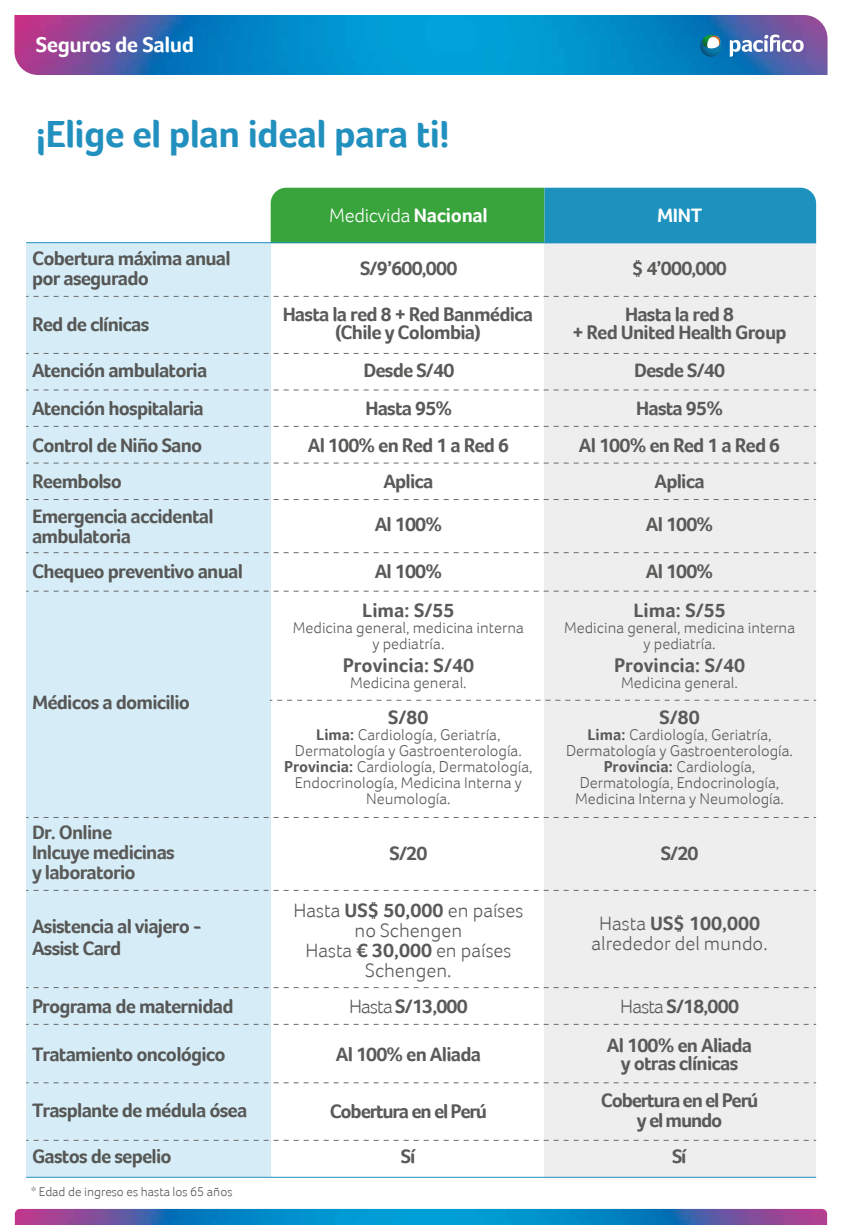
<style>
.page{position:relative;width:842px;height:1225px;background:#fff}
.page>*{position:absolute;margin:0;border:0;box-sizing:border-box;transform-origin:0 0}
.t1{font:700 38.7px "Foco";letter-spacing:-.02em;color:#2290be}
.t2{font:700 22.1px "Foco";letter-spacing:-.02em;color:#fff}
.t3{font:700 20px/18px "Foco";letter-spacing:-.04em;color:#5a5a59;text-align:center}
.t4{font:700 20px/20px "Foco";letter-spacing:-.04em;color:#575756}
.t5{font:300 20px/20px "Foco";color:#5a5a59;text-align:center}
.t6{font:700 20px/20px "Foco";letter-spacing:-.06em;color:#5a5a59;text-align:center}
.t7{font:700 20px "Foco";color:#5a5a59}
.t8{font:300 20px "Foco";letter-spacing:-.015em;color:#fff}
.t9{font:700 20px "Foco";color:#fff}
.t10{font:300 16px/16px "Foco";color:#5a5a59;text-align:center}
.t11{font:300 13px "Foco";color:#575756}
.s1{font-weight:700}
.s2{font-weight:300}
</style>
<div class="page">
<img style="left:14px;top:15px;width:813px;height:60px">
<img style="left:15px;top:1209px;width:812px;height:16px">
<svg style="left:730px;top:35px;width:74px;height:22px"></svg>
<img style="left:702px;top:35px;width:15px;height:1px">
<svg style="left:700px;top:36px;width:22px;height:21px"></svg>
<div style="left:544px;top:240px;width:272px;height:937px;background:#eee"></div>
<div style="left:26px;top:243px;width:245px;height:934px;background:#d6edf7"></div>
<svg style="left:26px;top:296px;width:790px;height:1px"></svg>
<svg style="left:26px;top:390px;width:790px;height:1px"></svg>
<svg style="left:26px;top:353px;width:790px;height:1px"></svg>
<svg style="left:26px;top:426px;width:790px;height:1px"></svg>
<svg style="left:26px;top:552px;width:790px;height:1px"></svg>
<svg style="left:26px;top:591px;width:790px;height:1px"></svg>
<svg style="left:270px;top:700px;width:546px;height:1px"></svg>
<svg style="left:26px;top:987px;width:790px;height:1px"></svg>
<svg style="left:26px;top:890px;width:790px;height:1px"></svg>
<svg style="left:26px;top:817px;width:790px;height:1px"></svg>
<svg style="left:26px;top:1082px;width:790px;height:1px"></svg>
<svg style="left:26px;top:1024px;width:790px;height:1px"></svg>
<svg style="left:26px;top:499px;width:790px;height:1px"></svg>
<svg style="left:26px;top:463px;width:790px;height:1px"></svg>
<hr style="left:26px;top:1177px;width:790px;height:1px;background:#2290be">
<svg style="left:271px;top:188px;width:545px;height:54px;background:#2c9b7d"></svg>
<hr style="left:26px;top:242px;width:790px;height:1px;background:#2290be">
<svg style="left:26px;top:1140px;width:790px;height:1px"></svg>
<h2 class="t2" style="left:36px;top:32px;width:160px">Seguros de Salud</h2>
<h1 class="t1" style="left:35px;top:111px;width:416px">¡Elige el plan ideal para ti!</h1>
<p class="t4" style="left:32px;top:248px;width:200px">Cobertura máxima anual por asegurado</p>
<p class="t4" style="left:32px;top:314px;width:119px">Red de clínicas</p>
<p class="t4" style="left:32px;top:360px;width:177px">Atención ambulatoria</p>
<p class="t4" style="left:32px;top:398px;width:173px">Atención hospitalaria</p>
<p class="t4" style="left:32px;top:435px;width:172px">Control de Niño Sano</p>
<p class="t4" style="left:32px;top:463px;width:183px;line-height:35.7px">Reembolso<br>Emergencia accidental</p>
<p class="t4" style="left:32px;top:526px;width:101px">ambulatoria</p>
<p class="t4" style="left:32px;top:561px;width:212px">Chequeo preventivo anual</p>
<p class="t4" style="left:32px;top:692px;width:160px">Médicos a domicilio</p>
<p class="t3" style="left:32px;top:822px;width:144px;line-height:20px;text-align:left">Dr. Online<br>Inlcuye medicinas y laboratorio</p>
<p class="t4" style="left:32px;top:915px;width:172px;line-height:22px">Asistencia al viajero -<br>Assist Card</p>
<p class="t4" style="left:32px;top:996px;width:203px">Programa de maternidad</p>
<p class="t4" style="left:32px;top:1044px;width:195px">Tratamiento oncológico</p>
<p class="t4" style="left:32px;top:1100px;width:217px">Trasplante de médula ósea</p>
<p class="t8" style="left:329px;top:203px;width:160px">Medicvida <span class="s1">Nacional</span></p>
<p class="t9" style="left:657px;top:203px;width:47px">MINT</p>
<p class="t3" style="left:360px;top:259px;width:99px">S/9’600,000</p>
<p class="t3" style="left:632px;top:259px;width:96px">$ 4’000,000</p>
<p class="t3" style="left:283px;top:305px;width:252px">Hasta la red 8 + Red Banmédica (Chile y Colombia)</p>
<p class="t3" style="left:572px;top:305px;width:216px">Hasta la red 8<br>+ Red United Health Group</p>
<p class="t3" style="left:363px;top:361px;width:93px">Desde S/40</p>
<p class="t3" style="left:634px;top:361px;width:93px">Desde S/40</p>
<p class="t3" style="left:365px;top:399px;width:88px">Hasta 95%</p>
<p class="t3" style="left:636px;top:399px;width:88px">Hasta 95%</p>
<p class="t3" style="left:308px;top:436px;width:203px">Al 100% en Red 1 a Red 6</p>
<p class="t3" style="left:579px;top:436px;width:203px">Al 100% en Red 1 a Red 6</p>
<p class="t3" style="left:383px;top:472px;width:52px">Aplica</p>
<p class="t3" style="left:654px;top:472px;width:52px">Aplica</p>
<p class="t3" style="left:375px;top:515px;width:69px">Al 100%</p>
<p class="t3" style="left:646px;top:515px;width:69px">Al 100%</p>
<p class="t3" style="left:375px;top:562px;width:69px">Al 100%</p>
<p class="t3" style="left:646px;top:562px;width:69px">Al 100%</p>
<p class="t3" style="left:362px;top:601px;width:94px">Lima: S/55</p>
<p class="t10" style="left:293px;top:620px;width:233px">Medicina general, medicina interna y pediatría.</p>
<p class="t7" style="left:343px;top:654px;width:133px">Provincia: S/40</p>
<p class="t10" style="left:350px;top:675px;width:118px">Medicina general.</p>
<p class="t3" style="left:388px;top:708px;width:42px">S/80</p>
<p class="t10" style="left:284px;top:726px;width:250px"><span class="s1">Lima:</span> Cardiología, Geriatría,<br>Dermatología y Gastroenterología.<br><span class="s1">Provincia:</span> Cardiología, Dermatología,<br>Endocrinología, Medicina Interna y<br>Neumología.</p>
<p class="t3" style="left:633px;top:601px;width:94px">Lima: S/55</p>
<p class="t10" style="left:564px;top:620px;width:233px">Medicina general, medicina interna y pediatría.</p>
<p class="t7" style="left:614px;top:654px;width:133px">Provincia: S/40</p>
<p class="t10" style="left:621px;top:675px;width:118px">Medicina general.</p>
<p class="t3" style="left:659px;top:708px;width:42px">S/80</p>
<p class="t10" style="left:566px;top:726px;width:228px"><span class="s1">Lima:</span> Cardiología, Geriatría,<br>Dermatología y Gastroenterología.<br><span class="s1">Provincia:</span> Cardiología,<br>Dermatología, Endocrinología,<br>Medicina Interna y Neumología.</p>
<p class="t3" style="left:389px;top:844px;width:39px">S/20</p>
<p class="t3" style="left:661px;top:844px;width:39px">S/20</p>
<p class="t5" style="left:293px;top:900px;width:231px">Hasta <span class="s1">US$ 50,000</span> en países no Schengen<br>Hasta <span class="s1">€ 30,000</span> en países<br>Schengen.</p>
<p class="t5" style="left:591px;top:913px;width:178px">Hasta <span class="s1">US$ 100,000 </span>alrededor del mundo.</p>
<p class="t3" style="left:349px;top:997px;width:120px"><span class="s2">Hasta</span> S/13,000</p>
<p class="t3" style="left:620px;top:997px;width:120px"><span class="s2">Hasta</span> S/18,000</p>
<p class="t3" style="left:336px;top:1045px;width:147px">Al 100% en Aliada</p>
<p class="t6" style="left:330px;top:1101px;width:159px">Cobertura en el Perú</p>
<p class="t3" style="left:607px;top:1036px;width:147px">Al 100% en Aliada y otras clínicas</p>
<p class="t6" style="left:601px;top:1090px;width:159px">Cobertura en el Perú y el mundo</p>
<p class="t4" style="left:32px;top:1146px;width:141px">Gastos de sepelio</p>
<p class="t3" style="left:401px;top:1147px;width:16px">Sí</p>
<p class="t3" style="left:672px;top:1147px;width:16px">Sí</p>
<p class="t11" style="left:31px;top:1184px;width:203px">* Edad de ingreso es hasta los 65 años</p>
</div>
